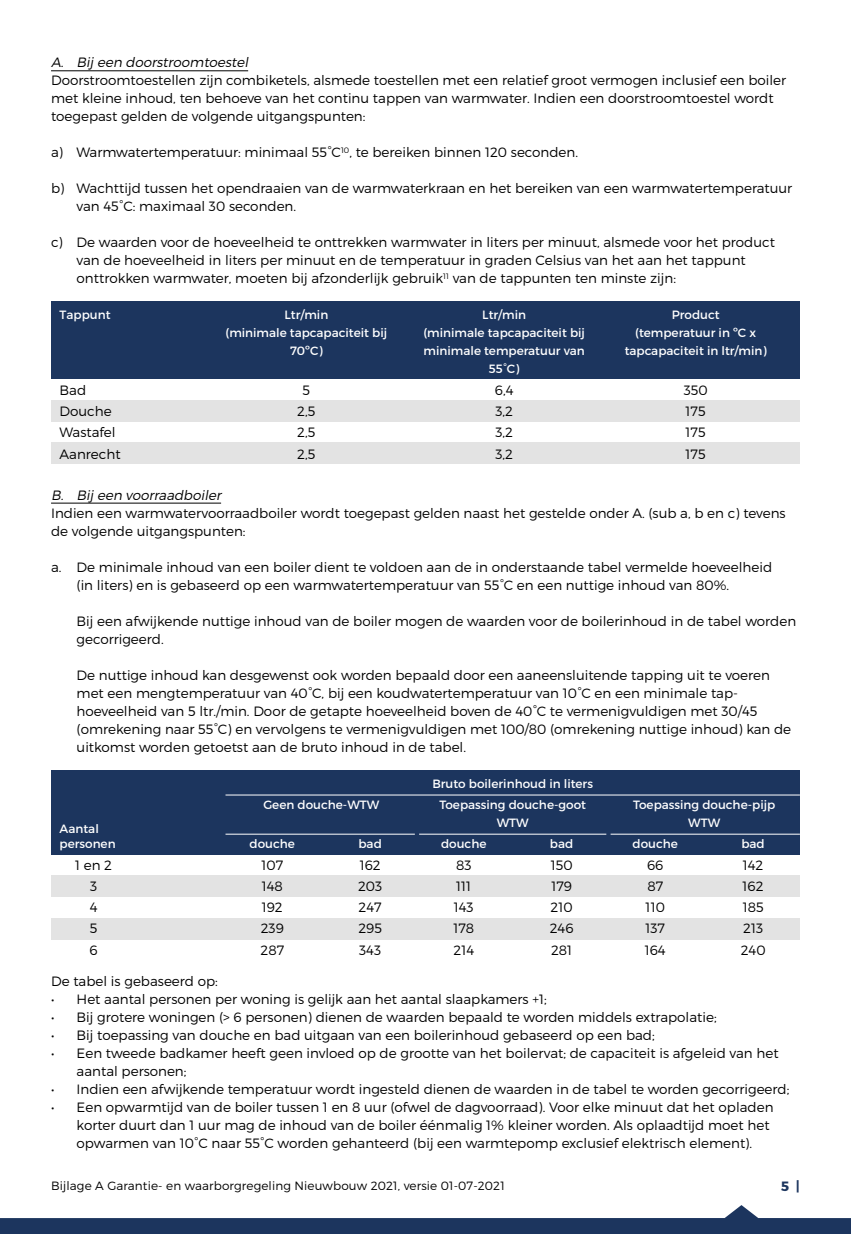
<style>
.page{position:relative;width:851px;height:1234px;background:#fff}
.page>*{position:absolute;margin:0;border:0;box-sizing:border-box;transform-origin:0 0}
.t1{font:300 13.5px/18px "Montserrat";color:#000}
.t2{font:italic 300 13.5px "Montserrat";color:#000}
.t3{font:700 13.5px "Montserrat";color:#1c355e}
.t4{font:12px "Montserrat";color:#fff}
.t5{font:300 12px "Montserrat";letter-spacing:.01em;color:#000}
</style>
<div class="page">
<div style="left:51px;top:917px;width:748px;height:22px;background:#e3e3e3"></div>
<div style="left:51px;top:875px;width:748px;height:21px;background:#e3e3e3"></div>
<div style="left:51px;top:769px;width:748px;height:85px;background:#1c355e"></div>
<div style="left:51px;top:442px;width:748px;height:21px;background:#e3e3e3"></div>
<div style="left:51px;top:400px;width:748px;height:21px;background:#e3e3e3"></div>
<div style="left:51px;top:301px;width:748px;height:77px;background:#1c355e"></div>
<svg style="left:0;top:1205px;width:850px;height:28px"></svg>
<hr style="left:51px;top:70px;width:197px;height:1px;background:#000">
<hr style="left:51px;top:502px;width:170px;height:1px;background:#000">
<hr style="left:225px;top:794px;width:574px;height:1px;background:#fff">
<hr style="left:225px;top:833px;width:190px;height:1px;background:#fff">
<hr style="left:419px;top:833px;width:187px;height:1px;background:#fff">
<hr style="left:610px;top:833px;width:189px;height:1px;background:#fff">
<p class="t2" style="left:51px;top:54px;width:201px">A. Bij een doorstroomtoestel</p>
<p class="t1" style="left:51px;top:71px;width:736px">Doorstroomtoestellen zijn combiketels, alsmede toestellen met een relatief groot vermogen inclusief een boiler met kleine inhoud, ten behoeve van het continu tappen van warmwater. Indien een doorstroomtoestel wordt toegepast gelden de volgende uitgangspunten:</p>
<p class="t1" style="left:51px;top:143px;width:528px">a) Warmwatertemperatuur: minimaal 55°C<sup>10</sup>, te bereiken binnen 120 seconden.</p>
<p class="t1" style="left:77px;top:179px;width:717px;text-indent:-26px">b) Wachttijd tussen het opendraaien van de warmwaterkraan en het bereiken van een warmwatertemperatuur van 45°C: maximaal 30 seconden.</p>
<p class="t1" style="left:77px;top:233px;width:699px;text-indent:-26px">c) De waarden voor de hoeveelheid te onttrekken warmwater in liters per minuut, alsmede voor het product van de hoeveelheid in liters per minuut en de temperatuur in graden Celsius van het aan het tappunt onttrokken warmwater, moeten bij afzonderlijk gebruik<sup>11</sup> van de tappunten ten minste zijn:</p>
<p class="t4" style="left:60px;top:308px;width:52px">Tappunt</p>
<p class="t4" style="left:284px;top:308px;width:45px">Ltr/min</p>
<p class="t4" style="left:482px;top:308px;width:45px">Ltr/min</p>
<p class="t4" style="left:671px;top:308px;width:49px">Product</p>
<p class="t4" style="left:225px;top:326px;width:163px">(minimale tapcapaciteit bij</p>
<p class="t4" style="left:423px;top:326px;width:163px">(minimale tapcapaciteit bij</p>
<p class="t4" style="left:635px;top:326px;width:122px">(temperatuur in ºC x</p>
<p class="t4" style="left:290px;top:344px;width:34px">70ºC)</p>
<p class="t4" style="left:423px;top:344px;width:163px">minimale temperatuur van</p>
<p class="t4" style="left:624px;top:344px;width:143px">tapcapaciteit in ltr/min)</p>
<p class="t4" style="left:489px;top:362px;width:32px">55°C)</p>
<p class="t1" style="left:60px;top:380px;width:28px">Bad</p>
<p class="t1" style="left:302px;top:380px;width:9px">5</p>
<p class="t1" style="left:495px;top:380px;width:20px">6,4</p>
<p class="t1" style="left:683px;top:380px;width:25px">350</p>
<p class="t1" style="left:60px;top:402px;width:54px">Douche</p>
<p class="t1" style="left:297px;top:402px;width:20px">2,5</p>
<p class="t1" style="left:495px;top:402px;width:19px">3,2</p>
<p class="t1" style="left:685px;top:402px;width:22px">175</p>
<p class="t1" style="left:60px;top:423px;width:57px">Wastafel</p>
<p class="t1" style="left:297px;top:423px;width:20px">2,5</p>
<p class="t1" style="left:495px;top:423px;width:19px">3,2</p>
<p class="t1" style="left:685px;top:423px;width:22px">175</p>
<p class="t1" style="left:60px;top:444px;width:63px">Aanrecht</p>
<p class="t1" style="left:297px;top:444px;width:20px">2,5</p>
<p class="t1" style="left:495px;top:444px;width:19px">3,2</p>
<p class="t1" style="left:685px;top:444px;width:22px">175</p>
<p class="t2" style="left:51px;top:486px;width:174px">B. Bij een voorraadboiler</p>
<p class="t1" style="left:51px;top:503px;width:736px">Indien een warmwatervoorraadboiler wordt toegepast gelden naast het gestelde onder A. (sub a, b en c) tevens de volgende uitgangspunten:</p>
<p class="t1" style="left:77px;top:557px;width:697px;text-indent:-26px">a. De minimale inhoud van een boiler dient te voldoen aan de in onderstaande tabel vermelde hoeveelheid (in liters) en is gebaseerd op een warmwatertemperatuur van 55°C en een nuttige inhoud van 80%.</p>
<p class="t1" style="left:77px;top:611px;width:721px">Bij een afwijkende nuttige inhoud van de boiler mogen de waarden voor de boilerinhoud in de tabel worden gecorrigeerd.</p>
<p class="t1" style="left:77px;top:665px;width:716px">De nuttige inhoud kan desgewenst ook worden bepaald door een aaneensluitende tapping uit te voeren met een mengtemperatuur van 40°C, bij een koudwatertemperatuur van 10°C en een minimale tap&shy;hoeveelheid van 5 ltr./min. Door de getapte hoeveelheid boven de 40°C te vermenigvuldigen met 30/45 (omrekening naar 55°C) en vervolgens te vermenigvuldigen met 100/80 (omrekening nuttige inhoud) kan de uitkomst worden getoetst aan de bruto inhoud in de tabel.</p>
<p class="t4" style="left:432px;top:776px;width:162px">Bruto boilerinhoud in liters</p>
<p class="t4" style="left:263px;top:797px;width:117px">Geen douche-WTW</p>
<p class="t4" style="left:439px;top:797px;width:148px">Toepassing douche-goot</p>
<p class="t4" style="left:633px;top:797px;width:144px">Toepassing douche-pijp</p>
<p class="t4" style="left:60px;top:821px;width:41px">Aantal</p>
<p class="t4" style="left:496px;top:815px;width:33px">WTW</p>
<p class="t4" style="left:688px;top:815px;width:33px">WTW</p>
<p class="t4" style="left:60px;top:836px;width:58px">personen</p>
<p class="t4" style="left:249px;top:836px;width:47px">douche</p>
<p class="t4" style="left:358px;top:836px;width:25px">bad</p>
<p class="t4" style="left:441px;top:836px;width:47px">douche</p>
<p class="t4" style="left:550px;top:836px;width:25px">bad</p>
<p class="t4" style="left:632px;top:836px;width:47px">douche</p>
<p class="t4" style="left:741px;top:836px;width:25px">bad</p>
<p class="t1" style="left:75px;top:855px;width:39px">1 en 2</p>
<p class="t1" style="left:261px;top:855px;width:23px">107</p>
<p class="t1" style="left:359px;top:855px;width:23px">162</p>
<p class="t1" style="left:456px;top:855px;width:17px">83</p>
<p class="t1" style="left:550px;top:855px;width:23px">150</p>
<p class="t1" style="left:647px;top:855px;width:18px">66</p>
<p class="t1" style="left:742px;top:855px;width:22px">142</p>
<p class="t1" style="left:90px;top:876px;width:9px">3</p>
<p class="t1" style="left:262px;top:876px;width:23px">148</p>
<p class="t1" style="left:358px;top:876px;width:26px">203</p>
<p class="t1" style="left:456px;top:876px;width:17px">111</p>
<p class="t1" style="left:551px;top:876px;width:22px">179</p>
<p class="t1" style="left:647px;top:876px;width:17px">87</p>
<p class="t1" style="left:742px;top:876px;width:23px">162</p>
<p class="t1" style="left:90px;top:897px;width:9px">4</p>
<p class="t1" style="left:262px;top:897px;width:23px">192</p>
<p class="t1" style="left:358px;top:897px;width:25px">247</p>
<p class="t1" style="left:454px;top:897px;width:21px">143</p>
<p class="t1" style="left:550px;top:897px;width:24px">210</p>
<p class="t1" style="left:645px;top:897px;width:21px">110</p>
<p class="t1" style="left:742px;top:897px;width:22px">185</p>
<p class="t1" style="left:90px;top:919px;width:9px">5</p>
<p class="t1" style="left:261px;top:919px;width:25px">239</p>
<p class="t1" style="left:358px;top:919px;width:25px">295</p>
<p class="t1" style="left:453px;top:919px;width:22px">178</p>
<p class="t1" style="left:549px;top:919px;width:25px">246</p>
<p class="t1" style="left:645px;top:919px;width:21px">137</p>
<p class="t1" style="left:743px;top:919px;width:21px">213</p>
<p class="t1" style="left:89px;top:940px;width:10px">6</p>
<p class="t1" style="left:260px;top:940px;width:25px">287</p>
<p class="t1" style="left:359px;top:940px;width:24px">343</p>
<p class="t1" style="left:453px;top:940px;width:22px">214</p>
<p class="t1" style="left:551px;top:940px;width:23px">281</p>
<p class="t1" style="left:644px;top:940px;width:22px">164</p>
<p class="t1" style="left:740px;top:940px;width:26px">240</p>
<p class="t1" style="left:51px;top:971px;width:168px">De tabel is gebaseerd op:</p>
<p class="t1" style="left:51px;top:989px;width:497px">• Het aantal personen per woning is gelijk aan het aantal slaapkamers +1;</p>
<p class="t1" style="left:51px;top:1007px;width:667px">• Bij grotere woningen (&gt; 6 personen) dienen de waarden bepaald te worden middels extrapolatie;</p>
<p class="t1" style="left:51px;top:1025px;width:605px">• Bij toepassing van douche en bad uitgaan van een boilerinhoud gebaseerd op een bad;</p>
<p class="t1" style="left:77px;top:1043px;width:703px;text-indent:-26px">• Een tweede badkamer heeft geen invloed op de grootte van het boilervat; de capaciteit is afgeleid van het aantal personen;</p>
<p class="t1" style="left:51px;top:1079px;width:739px">• Indien een afwijkende temperatuur wordt ingesteld dienen de waarden in de tabel te worden gecorrigeerd;</p>
<p class="t1" style="left:77px;top:1097px;width:698px;text-indent:-26px">• Een opwarmtijd van de boiler tussen 1 en 8 uur (ofwel de dagvoorraad). Voor elke minuut dat het opladen korter duurt dan 1 uur mag de inhoud van de boiler éénmalig 1% kleiner worden. Als oplaadtijd moet het opwarmen van 10°C naar 55°C worden gehanteerd (bij een warmtepomp exclusief elektrisch element).</p>
<p class="t5" style="left:51px;top:1178px;width:455px">Bijlage A Garantie- en waarborgregeling Nieuwbouw 2021, versie 01-07-2021</p>
<p class="t3" style="left:781px;top:1177px;width:20px">5 |</p>
</div>
